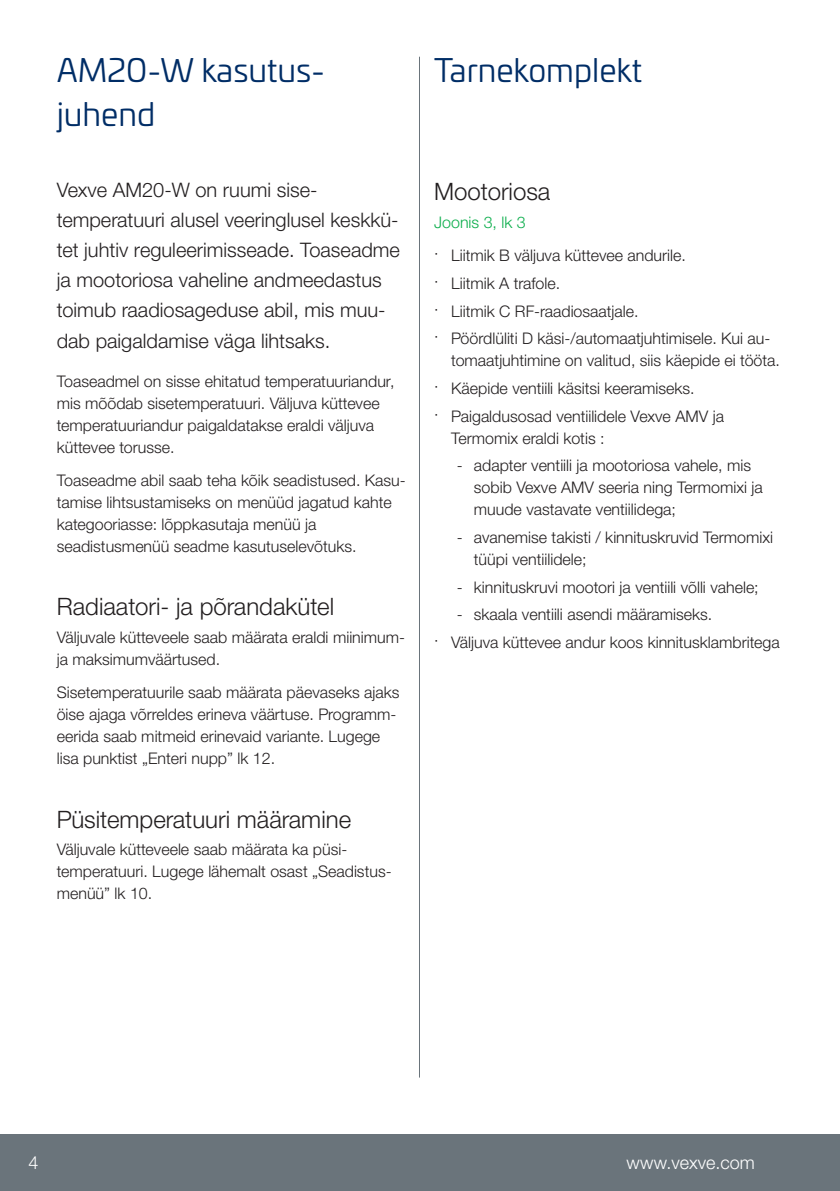
<style>
.page{position:relative;width:840px;height:1191px;background:#fff}
.page>*{position:absolute;margin:0;border:0;box-sizing:border-box;transform-origin:0 0}
.Otsikot{font:32px/44px "Univia Pro";color:#002d66}
.Väliotsikko{font:300 24px "Helvetica Neue LTW1 G";color:#231f20}
.Ingressi{font:300 20px/30px "Helvetica Neue LTW1 G";color:#231f20}
.t1{font:300 18px "Helvetica Neue LTW1 G";color:#fff}
.Leipis{font:300 16px/22px "Helvetica Neue LTW1 G";color:#231f20}
.Leipis-2{font:300 16px "Helvetica Neue LTW1 G";color:#0cae4c}
</style>
<div class="page">
<hr style="left:419px;top:57px;width:1px;height:1020px;background:#6a747b">
<div style="left:0;top:1134px;width:839px;height:57px;background:#6a747b"></div>
<hr style="left:839px;top:1134px;width:1px;height:57px;background:#6a747b">
<p class="Otsikot" style="left:57px;top:47px;width:270px">AM20-W kasutus&shy;juhend</p>
<p class="Otsikot" style="left:434px;top:47px;width:209px">Tarnekomplekt</p>
<p class="Ingressi" style="left:57px;top:175px;width:344px">Vexve AM20-W on ruumi sise&shy;temperatuuri alusel veeringlusel keskkü&shy;tet juhtiv reguleerimisseade. Toaseadme ja mootoriosa vaheline andmeedastus toimub raadiosageduse abil, mis muu&shy;dab paigaldamise väga lihtsaks.</p>
<p class="Leipis" style="left:57px;top:370px;width:339px">Toaseadmel on sisse ehitatud temperatuuriandur, mis mõõdab sisetemperatuuri. Väljuva küttevee temperatuuriandur paigaldatakse eraldi väljuva küttevee torusse.</p>
<p class="Leipis" style="left:57px;top:469px;width:350px">Toaseadme abil saab teha kõik seadistused. Kasu&shy;tamise lihtsustamiseks on menüüd jagatud kahte kategooriasse: lõppkasutaja menüü ja seadistusmenüü seadme kasutuselevõtuks.</p>
<p class="Väliotsikko" style="left:57px;top:592px;width:279px">Radiaatori- ja põrandakütel</p>
<p class="Leipis" style="left:57px;top:626px;width:349px">Väljuvale kütteveele saab määrata eraldi miinimum&shy;ja maksimumväärtused.</p>
<p class="Leipis" style="left:57px;top:681px;width:344px">Sisetemperatuurile saab määrata päevaseks ajaks öise ajaga võrreldes erineva väärtuse. Programm&shy;eerida saab mitmeid erinevaid variante. Lugege lisa punktist „Enteri nupp” lk 12.</p>
<p class="Väliotsikko" style="left:57px;top:804px;width:296px">Püsitemperatuuri määramine</p>
<p class="Leipis" style="left:57px;top:838px;width:336px">Väljuvale kütteveele saab määrata ka püsi&shy;temperatuuri. Lugege lähemalt osast „Seadistus&shy;menüü” lk 10.</p>
<p class="Väliotsikko" style="left:434px;top:177px;width:118px">Mootoriosa</p>
<p class="Leipis-2" style="left:434px;top:212px;width:93px">Joonis 3, lk 3</p>
<p class="Leipis" style="left:434px;top:244px;width:253px">· Liitmik B väljuva küttevee andurile.</p>
<p class="Leipis" style="left:434px;top:272px;width:127px">· Liitmik A trafole.</p>
<p class="Leipis" style="left:434px;top:300px;width:206px">· Liitmik C RF-raadiosaatjale.</p>
<p class="Leipis" style="left:451px;top:327px;width:330px;text-indent:-17px">· Pöördlüliti D käsi-/automaatjuhtimisele. Kui au&shy;tomaatjuhtimine on valitud, siis käepide ei tööta.</p>
<p class="Leipis" style="left:434px;top:377px;width:262px">· Käepide ventiili käsitsi keeramiseks.</p>
<p class="Leipis" style="left:451px;top:405px;width:274px;text-indent:-17px">· Paigaldusosad ventiilidele Vexve AMV ja<br>Termomix eraldi kotis :</p>
<p class="Leipis" style="left:473px;top:454px;width:290px;text-indent:-17px">- adapter ventiili ja mootoriosa vahele, mis sobib Vexve AMV seeria ning Termomixi ja muude vastavate ventiilidega;</p>
<p class="Leipis" style="left:473px;top:526px;width:300px;text-indent:-17px">- avanemise takisti / kinnituskruvid Termomixi tüüpi ventiilidele;</p>
<p class="Leipis" style="left:456px;top:576px;width:303px">- kinnituskruvi mootori ja ventiili võlli vahele;</p>
<p class="Leipis" style="left:456px;top:604px;width:257px">- skaala ventiili asendi määramiseks.</p>
<p class="Leipis" style="left:434px;top:631px;width:347px">· Väljuva küttevee andur koos kinnitusklambritega</p>
<p class="t1" style="left:28px;top:1151px;width:12px">4</p>
<p class="t1" style="left:626px;top:1151px;width:130px">www.vexve.com</p>
</div>
